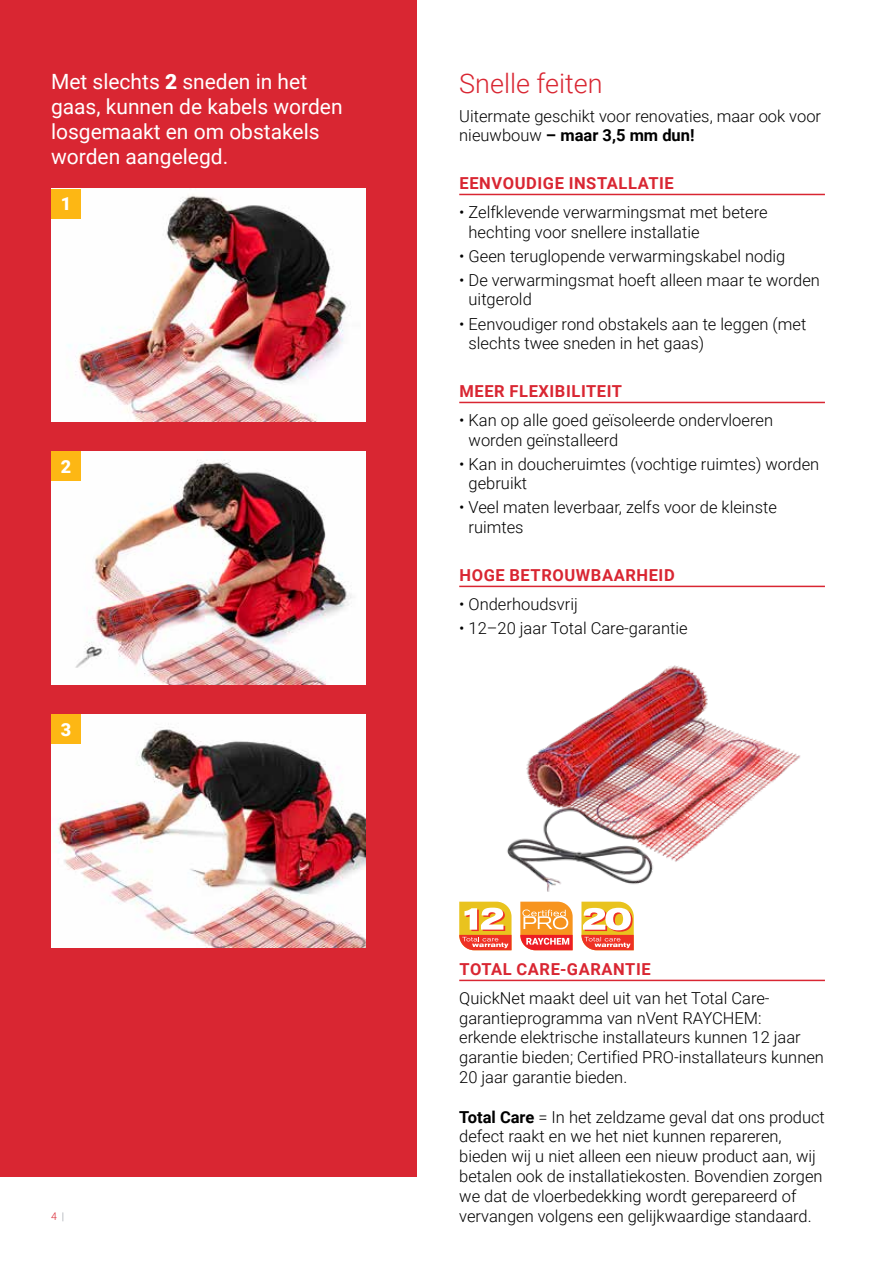
<style>
.page{position:relative;width:893px;height:1263px;background:#fff}
.page>*{position:absolute;margin:0;border:0;box-sizing:border-box;transform-origin:0 0}
.t1{font:300 27px "Roboto";color:#d92632}
.t2{font:21px/25.2px "Roboto";color:#fff}
.t3{font:900 18px "Roboto";color:#fff}
.t4{font:300 16.5px/19.8px "Roboto";color:#000}
.t5{font:700 16.5px "Roboto";letter-spacing:.035em;color:#d92632}
.t6{font:300 10.5px "Roboto";color:#d92632}
.s1{font-weight:900}
.s2{color:#90969e}
.s3{font-weight:700}
</style>
<div class="page">
<div style="left:0;top:0;width:417px;height:1176px;background:#d92632"></div>
<hr style="left:459px;top:194px;width:366px;height:1px;background:#d92632">
<hr style="left:459px;top:402px;width:366px;height:1px;background:#d92632">
<hr style="left:459px;top:586px;width:366px;height:1px;background:#d92632">
<img style="left:507px;top:665px;width:293px;height:227px">
<svg style="left:459px;top:902px;width:52px;height:48px"></svg>
<svg style="left:581px;top:902px;width:53px;height:48px"></svg>
<svg style="left:520px;top:902px;width:53px;height:48px;background:#f69051"></svg>
<hr style="left:459px;top:980px;width:366px;height:1px;background:#d92632">
<img style="left:51px;top:189px;width:314px;height:233px">
<div style="left:51px;top:189px;width:30px;height:29px;background:#fdb714"></div>
<img style="left:51px;top:451px;width:314px;height:233px">
<div style="left:51px;top:451px;width:30px;height:30px;background:#fdb714"></div>
<img style="left:51px;top:714px;width:314px;height:233px">
<div style="left:51px;top:714px;width:30px;height:30px;background:#fdb714"></div>
<p class="t2" style="left:51px;top:68px;width:293px">Met slechts <span class="s1">2</span> sneden in het gaas, kunnen de kabels worden losgemaakt en om obstakels worden aangelegd.</p>
<p class="t3" style="left:61px;top:191px;width:12px">1</p>
<p class="t3" style="left:61px;top:454px;width:12px">2</p>
<p class="t3" style="left:61px;top:717px;width:12px">3</p>
<p class="t6" style="left:51px;top:1209px;width:15px">4 <span class="s2">|</span></p>
<h1 class="t1" style="left:459px;top:65px;width:145px">Snelle feiten</h1>
<p class="t4" style="left:459px;top:105px;width:363px">Uitermate geschikt voor renovaties, maar ook voor nieuwbouw <span class="s3">– maar 3,5 mm dun!</span></p>
<p class="t5" style="left:460px;top:172px;width:216px">EENVOUDIGE INSTALLATIE</p>
<p class="t4" style="left:469px;top:201px;width:301px;text-indent:-9px">• Zelfklevende verwarmingsmat met betere hechting voor snellere installatie</p>
<p class="t4" style="left:459px;top:245px;width:328px">• Geen teruglopende verwarmingskabel nodig</p>
<p class="t4" style="left:469px;top:269px;width:353px;text-indent:-9px">• De verwarmingsmat hoeft alleen maar te worden uitgerold</p>
<p class="t4" style="left:469px;top:313px;width:339px;text-indent:-9px">• Eenvoudiger rond obstakels aan te leggen (met slechts twee sneden in het gaas)</p>
<p class="t5" style="left:459px;top:380px;width:164px">MEER FLEXIBILITEIT</p>
<p class="t4" style="left:469px;top:409px;width:306px;text-indent:-9px">• Kan op alle goed geïsoleerde ondervloeren worden geïnstalleerd</p>
<p class="t4" style="left:469px;top:453px;width:352px;text-indent:-9px">• Kan in doucheruimtes (vochtige ruimtes) worden gebruikt</p>
<p class="t4" style="left:469px;top:497px;width:310px;text-indent:-9px">• Veel maten leverbaar, zelfs voor de kleinste ruimtes</p>
<p class="t5" style="left:459px;top:564px;width:217px">HOGE BETROUWBAARHEID</p>
<p class="t4" style="left:459px;top:593px;width:120px">• Onderhoudsvrij</p>
<p class="t4" style="left:459px;top:617px;width:230px">• 12–20 jaar Total Care-garantie</p>
<p class="t5" style="left:460px;top:958px;width:193px">TOTAL CARE-GARANTIE</p>
<p class="t4" style="left:459px;top:987px;width:366px">QuickNet maakt deel uit van het Total Care&shy;garantieprogramma van nVent RAYCHEM:<br>erkende elektrische installateurs kunnen 12 jaar garantie bieden; Certified PRO-installateurs kunnen 20 jaar garantie bieden.</p>
<p class="t4" style="left:459px;top:1106px;width:367px"><span class="s3">Total Care</span> = In het zeldzame geval dat ons product defect raakt en we het niet kunnen repareren, bieden wij u niet alleen een nieuw product aan, wij betalen ook de installatiekosten. Bovendien zorgen we dat de vloerbedekking wordt gerepareerd of vervangen volgens een gelijkwaardige standaard.</p>
</div>
